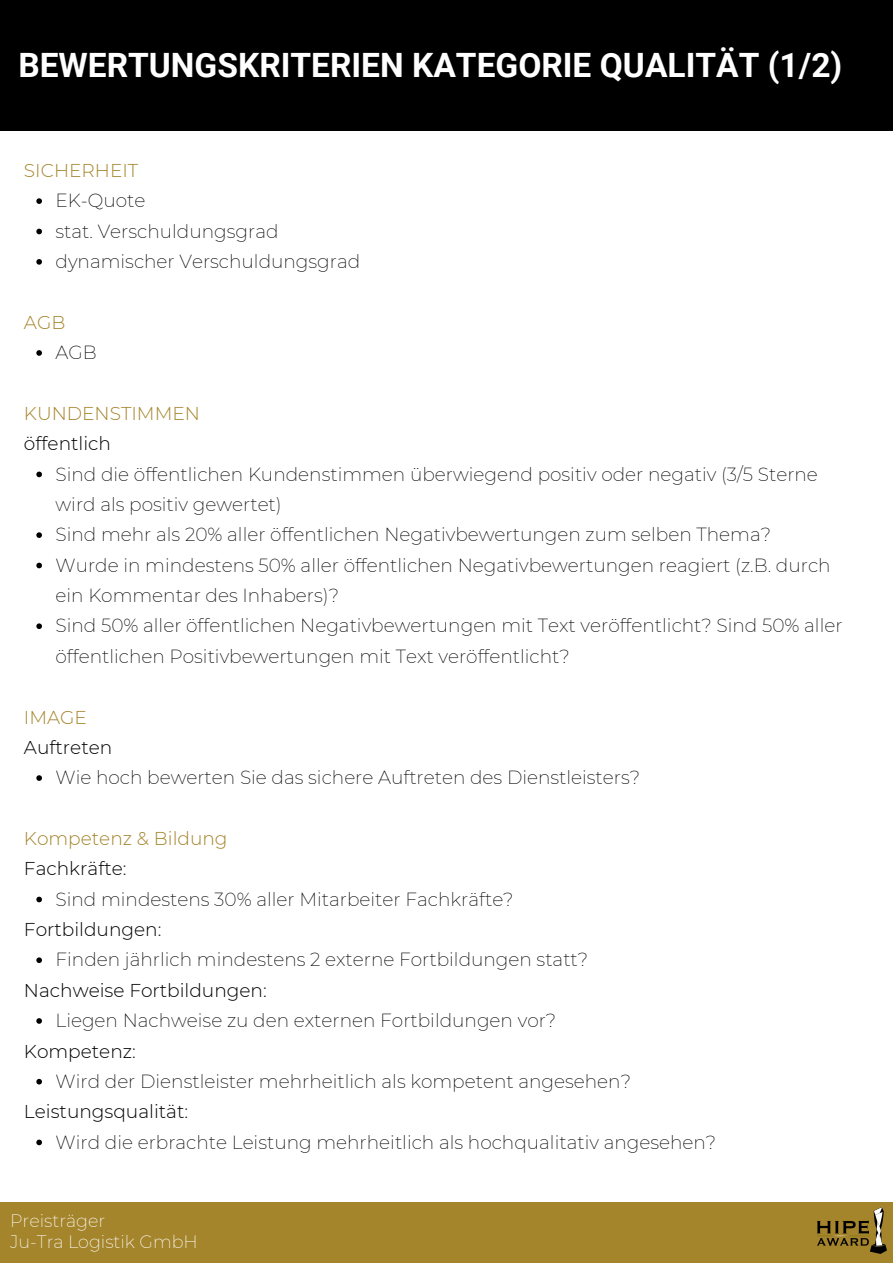
<style>
.page{position:relative;width:893px;height:1264px;background:#fff}
.page>*{position:absolute;margin:0;border:0;box-sizing:border-box;transform-origin:0 0}
.t1{font:700 33.45px "Roboto";color:#fff}
.t2{font:200 18.6px/30.3px "Montserrat";color:#000}
.t3{font:300 18.6px "Montserrat";color:#000}
.t4{font:300 18.6px "Montserrat";color:#a5852c}
.t5{font:200 17.55px "Montserrat";color:#fff}
</style>
<div class="page">
<div style="left:0;top:1201px;width:892px;height:61px;background:#a5852c"></div>
<img style="left:817px;top:1207px;width:69px;height:46px">
<svg style="left:36px;top:198px;width:6px;height:6px"></svg>
<svg style="left:36px;top:229px;width:6px;height:5px"></svg>
<svg style="left:36px;top:259px;width:6px;height:6px"></svg>
<svg style="left:36px;top:350px;width:6px;height:6px"></svg>
<svg style="left:36px;top:471px;width:6px;height:6px"></svg>
<svg style="left:36px;top:532px;width:6px;height:6px"></svg>
<svg style="left:36px;top:562px;width:6px;height:6px"></svg>
<svg style="left:36px;top:623px;width:6px;height:6px"></svg>
<svg style="left:36px;top:775px;width:6px;height:5px"></svg>
<svg style="left:36px;top:896px;width:6px;height:6px"></svg>
<svg style="left:36px;top:957px;width:6px;height:6px"></svg>
<svg style="left:36px;top:1018px;width:6px;height:5px"></svg>
<svg style="left:36px;top:1078px;width:6px;height:6px"></svg>
<svg style="left:36px;top:1139px;width:6px;height:6px"></svg>
<div style="left:0;top:0;width:892px;height:131px;background:#000"></div>
<p class="t1" style="left:18px;top:46px;width:825px">BEWERTUNGSKRITERIEN KATEGORIE QUALITÄT (1/2)</p>
<p class="t4" style="left:24px;top:159px;width:116px">SICHERHEIT</p>
<p class="t2" style="left:56px;top:185px;width:91px">EK-Quote</p>
<p class="t2" style="left:56px;top:216px;width:224px">stat. Verschuldungsgrad</p>
<p class="t2" style="left:56px;top:246px;width:306px">dynamischer Verschuldungsgrad</p>
<p class="t4" style="left:24px;top:311px;width:43px">AGB</p>
<p class="t2" style="left:56px;top:337px;width:43px">AGB</p>
<p class="t4" style="left:24px;top:402px;width:177px">KUNDENSTIMMEN</p>
<p class="t3" style="left:24px;top:432px;width:89px">öffentlich</p>
<p class="t2" style="left:56px;top:459px;width:763px">Sind die öffentlichen Kundenstimmen überwiegend positiv oder negativ (3/5 Sterne wird als positiv gewertet)</p>
<p class="t2" style="left:56px;top:519px;width:717px">Sind mehr als 20% aller öffentlichen Negativbewertungen zum selben Thema?</p>
<p class="t2" style="left:56px;top:550px;width:776px">Wurde in mindestens 50% aller öffentlichen Negativbewertungen reagiert (z.B. durch ein Kommentar des Inhabers)?</p>
<p class="t2" style="left:56px;top:610px;width:788px">Sind 50% aller öffentlichen Negativbewertungen mit Text veröffentlicht? Sind 50% aller öffentlichen Positivbewertungen mit Text veröffentlicht?</p>
<p class="t4" style="left:24px;top:705px;width:65px">IMAGE</p>
<p class="t3" style="left:24px;top:736px;width:90px">Auftreten</p>
<p class="t2" style="left:56px;top:762px;width:586px">Wie hoch bewerten Sie das sichere Auftreten des Dienstleisters?</p>
<p class="t4" style="left:24px;top:827px;width:205px">Kompetenz &amp; Bildung</p>
<p class="t3" style="left:24px;top:857px;width:104px">Fachkräfte:</p>
<p class="t2" style="left:56px;top:883px;width:459px">Sind mindestens 30% aller Mitarbeiter Fachkräfte?</p>
<p class="t3" style="left:24px;top:918px;width:139px">Fortbildungen:</p>
<p class="t2" style="left:56px;top:944px;width:534px">Finden jährlich mindestens 2 externe Fortbildungen statt?</p>
<p class="t3" style="left:24px;top:978px;width:244px">Nachweise Fortbildungen:</p>
<p class="t2" style="left:56px;top:1005px;width:502px">Liegen Nachweise zu den externen Fortbildungen vor?</p>
<p class="t3" style="left:24px;top:1039px;width:113px">Kompetenz:</p>
<p class="t2" style="left:56px;top:1066px;width:577px">Wird der Dienstleister mehrheitlich als kompetent angesehen?</p>
<p class="t3" style="left:24px;top:1100px;width:166px">Leistungsqualität:</p>
<p class="t2" style="left:56px;top:1126px;width:662px">Wird die erbrachte Leistung mehrheitlich als hochqualitativ angesehen?</p>
<p class="t5" style="left:10px;top:1209px;width:97px">Preisträger</p>
<p class="t5" style="left:10px;top:1231px;width:189px">Ju-Tra Logistik GmbH</p>
</div>
